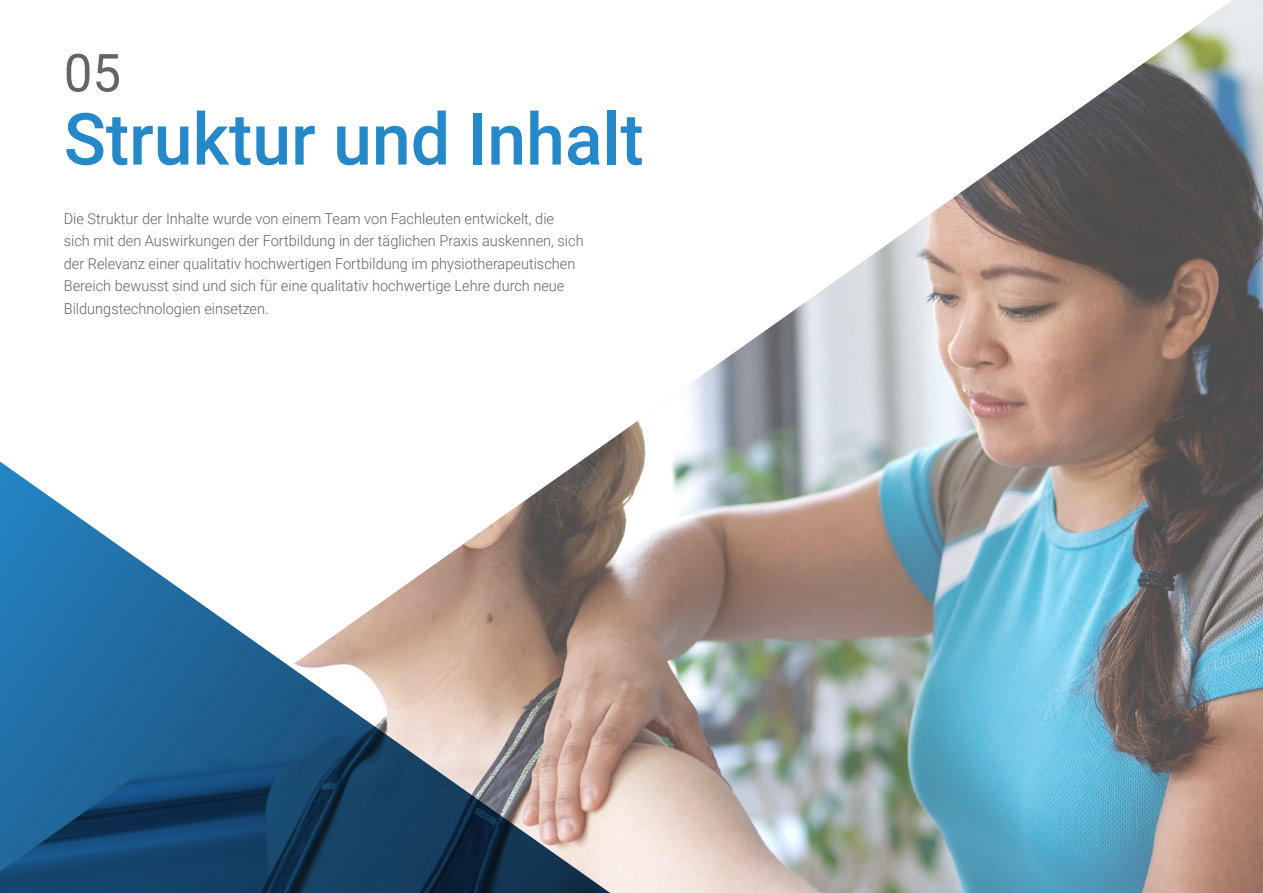
<style>
.page{position:relative;width:1263px;height:893px;background:#fff}
.page>*{position:absolute;margin:0;border:0;box-sizing:border-box;transform-origin:0 0}
.t1{font:500 72px "Roboto";color:#2488c9}
.t2{font:52.5px "Roboto";color:#61646a}
.t3{font:300 15px/22.5px "Roboto";color:#61646a}
</style>
<div class="page">
<img style="left:602px;top:0;width:661px;height:893px">
<svg style="left:0;top:446px;width:640px;height:447px"></svg>
<h2 class="t2" style="left:64px;top:36px;width:59px">05</h2>
<h1 class="t1" style="left:64px;top:89px;width:581px">Struktur und Inhalt</h1>
<p class="t3" style="left:64px;top:207px;width:521px">Die Struktur der Inhalte wurde von einem Team von Fachleuten entwickelt, die sich mit den Auswirkungen der Fortbildung in der täglichen Praxis auskennen, sich der Relevanz einer qualitativ hochwertigen Fortbildung im physiotherapeutischen Bereich bewusst sind und sich für eine qualitativ hochwertige Lehre durch neue Bildungstechnologien einsetzen.</p>
</div>
